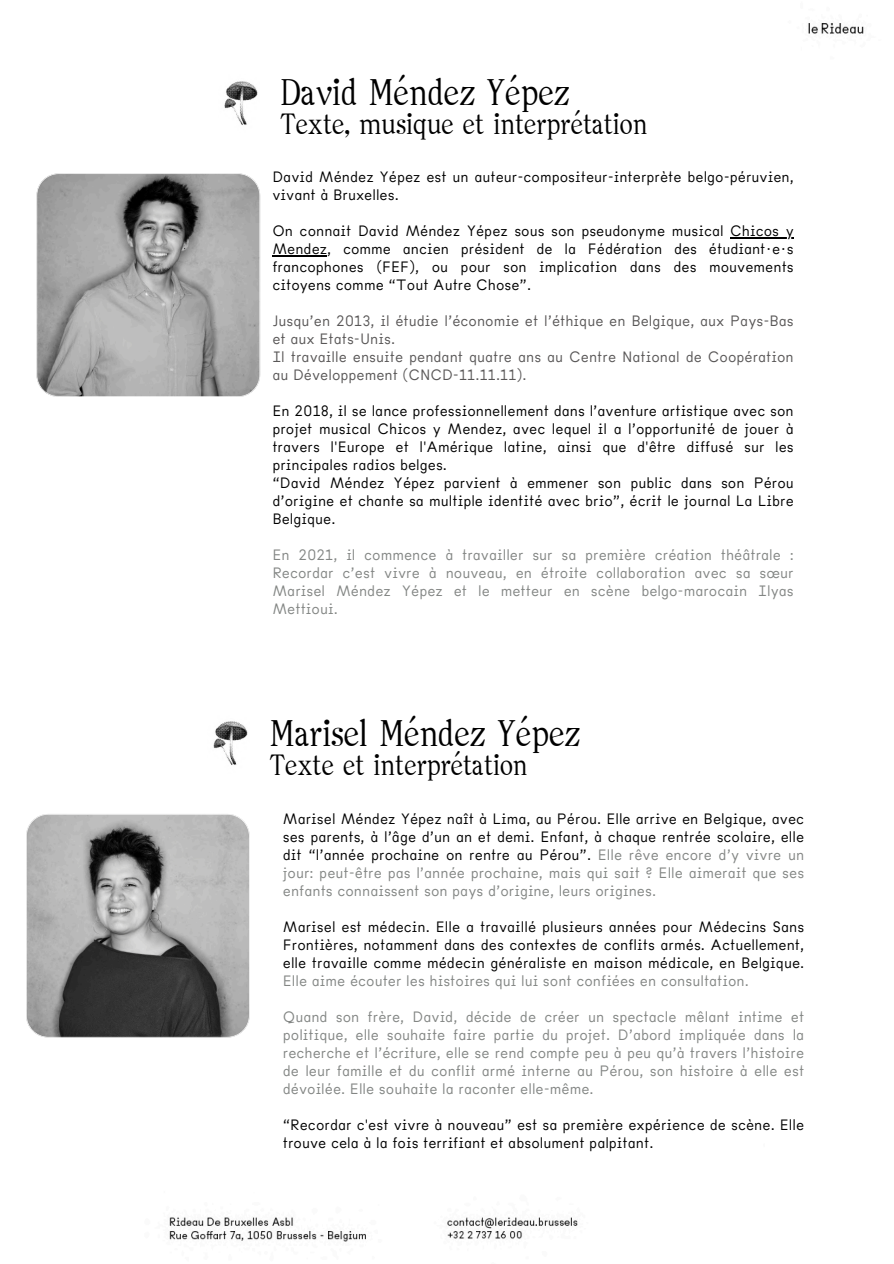
<style>
.page{position:relative;width:894px;height:1264px;background:#fff}
.page>*{position:absolute;margin:0;border:0;box-sizing:border-box;transform-origin:0 0}
.t1{font:36px "Clarel";color:#000}
.t2{font:28.5px "Clarel";color:#000}
.t3{font:300 15px/18px "Habitas";color:#000}
.t4{font:300 15px/18px "Habitas";color:#838684;text-align:justify}
.t5{font:300 15px/18px "Habitas";color:#595757}
.s1{color:#838684}
</style>
<div class="page">
<img style="left:224px;top:81px;width:34px;height:44px">
<svg style="left:36px;top:173px;width:224px;height:224px;background:#a1a1a1"></svg>
<img style="left:213px;top:721px;width:35px;height:44px">
<svg style="left:26px;top:814px;width:223px;height:223px;background:#8a8a8a"></svg>
<hr style="left:730px;top:237px;width:63px;height:1px;background:#000">
<hr style="left:272px;top:255px;width:55px;height:1px;background:#000">
<p class="t1" style="left:280px;top:76px;width:291px">David Méndez Yépez</p>
<p class="t2" style="left:280px;top:111px;width:368px">Texte, musique et interprétation</p>
<p class="t3" style="left:272px;top:168px;width:522px">David Méndez Yépez est un auteur-compositeur-interprète belgo-péruvien, vivant à Bruxelles.</p>
<p class="t3" style="left:272px;top:222px;width:522px">On connait David Méndez Yépez sous son pseudonyme musical Chicos y</p>
<h1 class="t3" style="left:272px;top:240px;width:522px;text-align:justify">Mendez, comme ancien président de la Fédération des étudiant·e·s francophones (FEF), ou pour son implication dans des mouvements citoyens comme “Tout Autre Chose”.</h1>
<h1 class="t5" style="left:272px;top:312px;width:522px">Jusqu’en 2013, il étudie l’économie et l’éthique en Belgique, aux Pays-Bas</h1>
<p class="t5" style="left:272px;top:330px;width:522px">et aux Etats-Unis.<br>Il travaille ensuite pendant quatre ans au Centre National de Coopération</p>
<p class="t5" style="left:272px;top:366px;width:256px">au Développement (CNCD-11.11.11).</p>
<p class="t3" style="left:272px;top:402px;width:522px">En 2018, il se lance professionnellement dans l’aventure artistique avec son</p>
<p class="t3" style="left:272px;top:420px;width:522px">projet musical Chicos y Mendez, avec lequel il a l’opportunité de jouer à travers l'Europe et l'Amérique latine, ainsi que d'être diffusé sur les principales radios belges.<br>“David Méndez Yépez parvient à emmener son public dans son Pérou</p>
<p class="t3" style="left:272px;top:492px;width:522px">d’origine et chante sa multiple identité avec brio”, écrit le journal La Libre<br>Belgique.</p>
<p class="t4" style="left:272px;top:546px;width:522px">En 2021, il commence à travailler sur sa première création théâtrale :<br>Recordar c’est vivre à nouveau, en étroite collaboration avec sa sœur Marisel Méndez Yépez et le metteur en scène belgo-marocain Ilyas Mettioui.</p>
<p class="t1" style="left:270px;top:716px;width:312px">Marisel Méndez Yépez</p>
<p class="t2" style="left:270px;top:752px;width:259px">Texte et interprétation</p>
<p class="t3" style="left:283px;top:810px;width:522px;text-align:justify">Marisel Méndez Yépez naît à Lima, au Pérou. Elle arrive en Belgique, avec ses parents, à l’âge d’un an et demi. Enfant, à chaque rentrée scolaire, elle dit “l’année prochaine on rentre au Pérou”. <span class="s1">Elle rêve encore d’y vivre un jour: peut-être pas l’année prochaine, mais qui sait ? Elle aimerait que ses enfants connaissent son pays d’origine, leurs origines.</span></p>
<p class="t3" style="left:283px;top:918px;width:522px;text-align:justify">Marisel est médecin. Elle a travaillé plusieurs années pour Médecins Sans Frontières, notamment dans des contextes de conflits armés. Actuellement, elle travaille comme médecin généraliste en maison médicale, en Belgique.<br><span class="s1">Elle aime écouter les histoires qui lui sont confiées en consultation.</span></p>
<p class="t4" style="left:283px;top:1008px;width:522px">Quand son frère, David, décide de créer un spectacle mêlant intime et politique, elle souhaite faire partie du projet. D’abord impliquée dans la recherche et l’écriture, elle se rend compte peu à peu qu’à travers l’histoire de leur famille et du conflit armé interne au Pérou, son histoire à elle est dévoilée. Elle souhaite la raconter elle-même.</p>
<p class="t3" style="left:283px;top:1116px;width:522px">“Recordar c'est vivre à nouveau” est sa première expérience de scène. Elle trouve cela à la fois terrifiant et absolument palpitant.</p>
</div>
